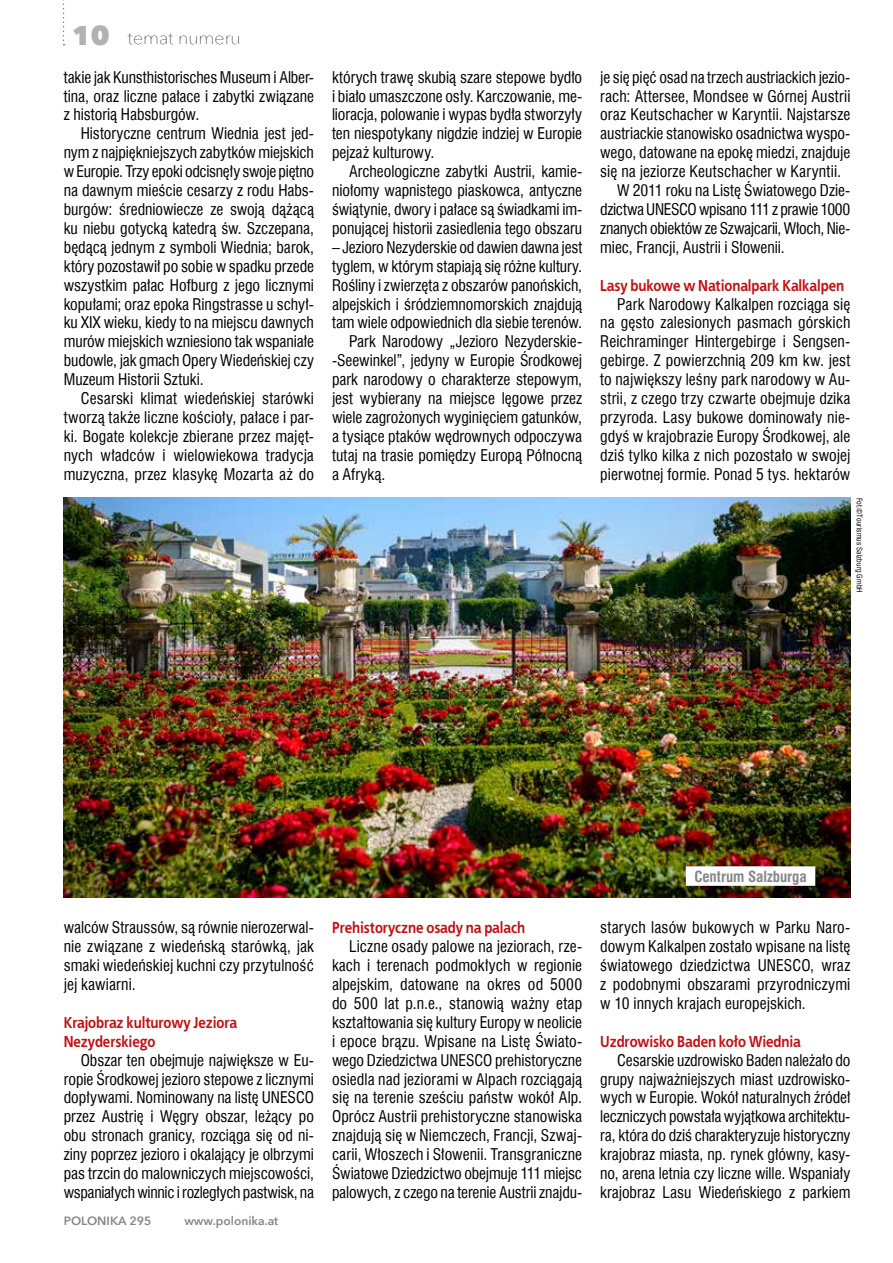
<style>
.page{position:relative;width:893px;height:1263px;background:#fff}
.page>*{position:absolute;margin:0;border:0;box-sizing:border-box;transform-origin:0 0}
.t1{font:200 18px "Avenir Next";color:#000}
.t2{font:15.75px/18.9px "Swis 721 Cn EU Normal";letter-spacing:-.005em;color:#000;text-align:justify}
.t3{font:700 15.75px/18.9px "EFN Bureau OT";letter-spacing:-.01em;color:#c40d0e}
.t4{font:15px "Swis 721 Cn EU Bold";color:#878787}
.t5{font:600 12px "Avenir Next";color:#878787}
.t6{font:7.5px "Swis 721 Cn EU Normal";letter-spacing:.02em;color:#000}
.s1{font-weight:800;font-size:27px;color:#b3b2b2}
</style>
<div class="page">
<svg style="left:63px;top:0;width:1px;height:45px"></svg>
<img style="left:64px;top:497px;width:786px;height:400px">
<div style="left:686px;top:866px;width:129px;height:20px;background:#fff"></div>
<p class="t1" style="left:72px;top:23px;width:170px"><span class="s1">10</span> temat numeru</p>
<p class="t2" style="left:64px;top:67px;width:252px">takie jak Kunsthistorisches Museum i Alber&shy;tina, oraz liczne pałace i zabytki związane z historią Habsburgów.</p>
<p class="t2" style="left:64px;top:124px;width:252px;text-indent:17px">Historyczne centrum Wiednia jest jed&shy;nym z najpiękniejszych zabytków miejskich w Europie. Trzy epoki odcisnęły swoje piętno na dawnym mieście cesarzy z rodu Habs&shy;burgów: średniowiecze ze swoją dążącą ku niebu gotycką katedrą św. Szczepana, będącą jednym z symboli Wiednia; barok, który pozostawił po sobie w spadku przede wszystkim pałac Hofburg z jego licznymi kopułami; oraz epoka Ringstrasse u schył&shy;ku XIX wieku, kiedy to na miejscu dawnych murów miejskich wzniesiono tak wspaniałe budowle, jak gmach Opery Wiedeńskiej czy Muzeum Historii Sztuki.</p>
<p class="t2" style="left:64px;top:389px;width:252px;text-indent:17px">Cesarski klimat wiedeńskiej starówki tworzą także liczne kościoły, pałace i par&shy;ki. Bogate kolekcje zbierane przez majęt&shy;nych władców i wielowiekowa tradycja muzyczna, przez klasykę Mozarta aż do</p>
<p class="t2" style="left:332px;top:67px;width:252px">których trawę skubią szare stepowe bydło i biało umaszczone osły. Karczowanie, me&shy;lioracja, polowanie i wypas bydła stworzyły ten niespotykany nigdzie indziej w Europie pejzaż kulturowy.</p>
<p class="t2" style="left:332px;top:162px;width:252px;text-indent:17px">Archeologiczne zabytki Austrii, kamie&shy;niołomy wapnistego piaskowca, antyczne świątynie, dwory i pałace są świadkami im&shy;ponującej historii zasiedlenia tego obszaru</p>
<p class="t2" style="left:332px;top:238px;width:252px">– Jezioro Nezyderskie od dawien dawna jest</p>
<p class="t2" style="left:332px;top:256px;width:252px">tyglem, w którym stapiają się różne kultury.</p>
<p class="t2" style="left:332px;top:275px;width:252px">Rośliny i zwierzęta z obszarów panońskich,</p>
<p class="t2" style="left:332px;top:294px;width:252px">alpejskich i śródziemnomorskich znajdują</p>
<p class="t2" style="left:332px;top:313px;width:252px">tam wiele odpowiednich dla siebie terenów.</p>
<p class="t2" style="left:349px;top:332px;width:235px">Park Narodowy „Jezioro Nezyderskie-</p>
<p class="t2" style="left:332px;top:351px;width:252px">-Seewinkel”, jedyny w Europie Środkowej</p>
<p class="t2" style="left:332px;top:370px;width:252px">park narodowy o charakterze stepowym,</p>
<p class="t2" style="left:332px;top:389px;width:252px">jest wybierany na miejsce lęgowe przez</p>
<p class="t2" style="left:332px;top:408px;width:252px">wiele zagrożonych wyginięciem gatunków,</p>
<p class="t2" style="left:332px;top:427px;width:252px">a tysiące ptaków wędrownych odpoczywa</p>
<p class="t2" style="left:332px;top:445px;width:252px">tutaj na trasie pomiędzy Europą Północną</p>
<p class="t2" style="left:332px;top:464px;width:55px">a Afryką.</p>
<p class="t2" style="left:600px;top:67px;width:252px">je się pięć osad na trzech austriackich jezio-</p>
<p class="t2" style="left:600px;top:86px;width:252px">rach: Attersee, Mondsee w Górnej Austrii</p>
<p class="t2" style="left:600px;top:105px;width:252px">oraz Keutschacher w Karyntii. Najstarsze</p>
<p class="t2" style="left:600px;top:124px;width:252px">austriackie stanowisko osadnictwa wyspo-</p>
<p class="t2" style="left:600px;top:143px;width:252px">wego, datowane na epokę miedzi, znajduje</p>
<p class="t2" style="left:600px;top:162px;width:242px">się na jeziorze Keutschacher w Karyntii.</p>
<p class="t2" style="left:617px;top:181px;width:235px">W 2011 roku na Listę Światowego Dzie-</p>
<p class="t2" style="left:600px;top:200px;width:252px">dzictwa UNESCO wpisano 111 z prawie 1000</p>
<p class="t2" style="left:600px;top:219px;width:252px">znanych obiektów ze Szwajcarii, Włoch, Nie-</p>
<p class="t2" style="left:600px;top:238px;width:186px">miec, Francji, Austrii i Słowenii.</p>
<p class="t3" style="left:600px;top:276px;width:245px">Lasy bukowe w Nationalpark Kalkalpen</p>
<p class="t2" style="left:600px;top:294px;width:252px;text-indent:17px">Park Narodowy Kalkalpen rozciąga się na gęsto zalesionych pasmach górskich Reichraminger Hintergebirge i Sengsen&shy;gebirge. Z powierzchnią 209 km kw. jest to największy leśny park narodowy w Au&shy;strii, z czego trzy czwarte obejmuje dzika przyroda. Lasy bukowe dominowały nie&shy;gdyś w krajobrazie Europy Środkowej, ale dziś tylko kilka z nich pozostało w swojej pierwotnej formie. Ponad 5 tys. hektarów</p>
<p class="t6" style="left:864px;top:497px;width:97px;rotate:90deg">Fot.©Tourismus Salzburg GmbH</p>
<p class="t2" style="left:64px;top:918px;width:252px">walców Straussów, są równie nierozerwal&shy;nie związane z wiedeńską starówką, jak smaki wiedeńskiej kuchni czy przytulność jej kawiarni.</p>
<p class="t3" style="left:64px;top:1013px;width:175px">Krajobraz kulturowy Jeziora<br>Nezyderskiego</p>
<p class="t2" style="left:64px;top:1050px;width:252px;text-indent:17px">Obszar ten obejmuje największe w Eu&shy;ropie Środkowej jezioro stepowe z licznymi dopływami. Nominowany na listę UNESCO przez Austrię i Węgry obszar, leżący po obu stronach granicy, rozciąga się od ni&shy;ziny poprzez jezioro i okalający je olbrzymi pas trzcin do malowniczych miejscowości, wspaniałych winnic i rozległych pastwisk, na</p>
<p class="t5" style="left:64px;top:1210px;width:89px">POLONIKA 295</p>
<p class="t5" style="left:184px;top:1210px;width:96px">www.polonika.at</p>
<p class="t3" style="left:332px;top:918px;width:195px">Prehistoryczne osady na palach</p>
<p class="t2" style="left:332px;top:937px;width:252px;text-indent:17px">Liczne osady palowe na jeziorach, rze&shy;kach i terenach podmokłych w regionie alpejskim, datowane na okres od 5000 do 500 lat p.n.e., stanowią ważny etap kształtowania się kultury Europy w neolicie i epoce brązu. Wpisane na Listę Świato&shy;wego Dziedzictwa UNESCO prehistoryczne osiedla nad jeziorami w Alpach rozciągają się na terenie sześciu państw wokół Alp.<br>Oprócz Austrii prehistoryczne stanowiska znajdują się w Niemczech, Francji, Szwaj&shy;carii, Włoszech i Słowenii. Transgraniczne Światowe Dziedzictwo obejmuje 111 miejsc palowych, z czego na terenie Austrii znajdu-</p>
<p class="t4" style="left:694px;top:867px;width:114px">Centrum Salzburga</p>
<p class="t2" style="left:600px;top:918px;width:252px">starych lasów bukowych w Parku Naro&shy;dowym Kalkalpen zostało wpisane na listę światowego dziedzictwa UNESCO, wraz z podobnymi obszarami przyrodniczymi w 10 innych krajach europejskich.</p>
<p class="t3" style="left:600px;top:1032px;width:202px">Uzdrowisko Baden koło Wiednia</p>
<p class="t2" style="left:600px;top:1050px;width:252px;text-indent:17px">Cesarskie uzdrowisko Baden należało do grupy najważniejszych miast uzdrowisko&shy;wych w Europie. Wokół naturalnych źródeł leczniczych powstała wyjątkowa architektu&shy;ra, która do dziś charakteryzuje historyczny krajobraz miasta, np. rynek główny, kasy&shy;no, arena letnia czy liczne wille. Wspaniały krajobraz Lasu Wiedeńskiego z parkiem</p>
</div>
